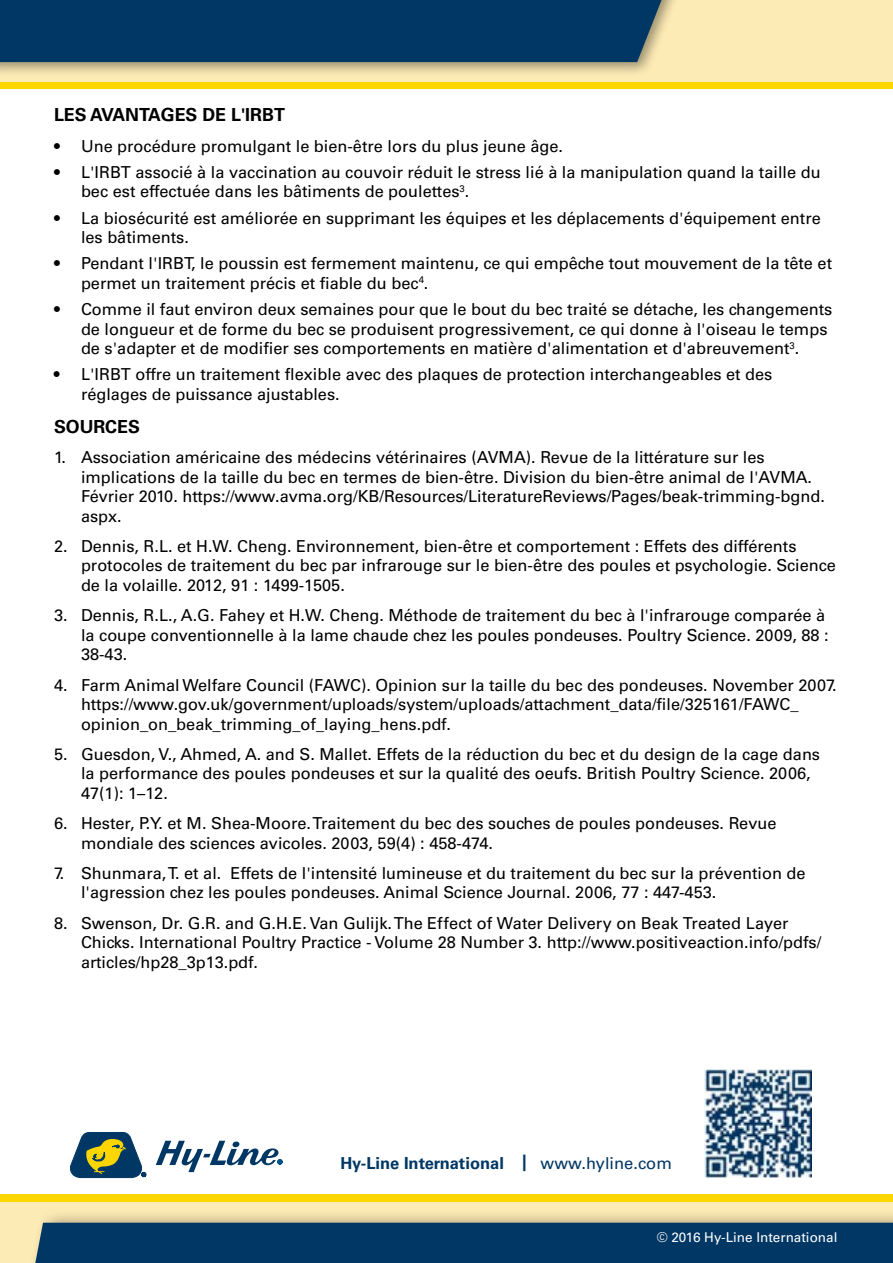
<style>
.page{position:relative;width:893px;height:1263px;background:#fff}
.page>*{position:absolute;margin:0;border:0;box-sizing:border-box;transform-origin:0 0}
.t1{font:700 18px "Univers LT Std";color:#000}
.t2{font:16.5px/19.5px "Univers LT Std";color:#000}
.t3{font:700 16.5px "Univers LT Std";color:#003764}
.t4{font:13.5px "Univers LT Std";color:#fff}
.s1{font-weight:400}
</style>
<div class="page">
<div style="left:0;top:1194px;width:893px;height:69px;background:#fdebb6"></div>
<div style="left:0;top:1194px;width:893px;height:8px;background:#fdd600"></div>
<div style="left:28px;top:1209px;width:865px;height:54px;background:#000;opacity:.4"></div>
<div style="left:33px;top:1223px;width:860px;height:40px;background:#003764"></div>
<div style="left:0;top:0;width:893px;height:88px;background:#fdebb6"></div>
<div style="left:0;top:82px;width:893px;height:7px;background:#fdd600"></div>
<div style="left:0;top:0;width:680px;height:77px;background:#000;opacity:.4"></div>
<div style="left:0;top:0;width:667px;height:62px;background:#003764"></div>
<svg style="left:70px;top:1132px;width:76px;height:46px"></svg>
<svg style="left:156px;top:1141px;width:126px;height:31px"></svg>
<img style="left:704px;top:1069px;width:107px;height:109px">
<p class="t1" style="left:54px;top:104px;width:232px">LES AVANTAGES DE L'IRBT</p>
<p class="t2" style="left:54px;top:136px;width:510px">• Une procédure promulgant le bien-être lors du plus jeune âge.</p>
<p class="t2" style="left:81px;top:162px;width:741px;text-indent:-27px">• L'IRBT associé à la vaccination au couvoir réduit le stress lié à la manipulation quand la taille du bec est effectuée dans les bâtiments de poulettes<sup>3</sup>.</p>
<p class="t2" style="left:81px;top:208px;width:741px;text-indent:-27px">• La biosécurité est améliorée en supprimant les équipes et les déplacements d'équipement entre les bâtiments.</p>
<p class="t2" style="left:81px;top:254px;width:753px;text-indent:-27px">• Pendant l'IRBT, le poussin est fermement maintenu, ce qui empêche tout mouvement de la tête et permet un traitement précis et fiable du bec<sup>4</sup>.</p>
<p class="t2" style="left:81px;top:299px;width:753px;text-indent:-27px">• Comme il faut environ deux semaines pour que le bout du bec traité se détache, les changements de longueur et de forme du bec se produisent progressivement, ce qui donne à l'oiseau le temps de s'adapter et de modifier ses comportements en matière d'alimentation et d'abreuvement<sup>3</sup>.</p>
<p class="t2" style="left:81px;top:365px;width:693px;text-indent:-27px">• L'IRBT offre un traitement flexible avec des plaques de protection interchangeables et des réglages de puissance ajustables.</p>
<p class="t1" style="left:54px;top:416px;width:87px">SOURCES</p>
<p class="t2" style="left:81px;top:448px;width:745px;text-indent:-27px">1. Association américaine des médecins vétérinaires (AVMA). Revue de la littérature sur les implications de la taille du bec en termes de bien-être. Division du bien-être animal de l'AVMA.<br>Février 2010. https://www.avma.org/KB/Resources/LiteratureReviews/Pages/beak-trimming-bgnd. aspx.</p>
<p class="t2" style="left:81px;top:536px;width:756px;text-indent:-27px">2. Dennis, R.L. et H.W. Cheng. Environnement, bien-être et comportement : Effets des différents protocoles de traitement du bec par infrarouge sur le bien-être des poules et psychologie. Science de la volaille. 2012, 91 : 1499-1505.</p>
<p class="t2" style="left:81px;top:606px;width:749px;text-indent:-27px">3. Dennis, R.L., A.G. Fahey et H.W. Cheng. Méthode de traitement du bec à l'infrarouge comparée à la coupe conventionnelle à la lame chaude chez les poules pondeuses. Poultry Science. 2009, 88 :<br>38-43.</p>
<p class="t2" style="left:81px;top:675px;width:757px;text-indent:-27px">4. Farm Animal Welfare Council (FAWC). Opinion sur la taille du bec des pondeuses. November 2007. https://www.gov.uk/government/uploads/system/uploads/attachment_data/file/325161/FAWC_ opinion_on_beak_trimming_of_laying_hens.pdf.</p>
<p class="t2" style="left:81px;top:744px;width:741px;text-indent:-27px">5. Guesdon, V., Ahmed, A. and S. Mallet. Effets de la réduction du bec et du design de la cage dans la performance des poules pondeuses et sur la qualité des oeufs. British Poultry Science. 2006,<br>47(1): 1–12.</p>
<p class="t2" style="left:81px;top:814px;width:697px;text-indent:-27px">6. Hester, P.Y. et M. Shea-Moore. Traitement du bec des souches de poules pondeuses. Revue mondiale des sciences avicoles. 2003, 59(4) : 458-474.</p>
<p class="t2" style="left:81px;top:863px;width:726px;text-indent:-27px">7. Shunmara, T. et al. Effets de l'intensité lumineuse et du traitement du bec sur la prévention de l'agression chez les poules pondeuses. Animal Science Journal. 2006, 77 : 447-453.</p>
<p class="t2" style="left:81px;top:913px;width:742px;text-indent:-27px">8. Swenson, Dr. G.R. and G.H.E. Van Gulijk. The Effect of Water Delivery on Beak Treated Layer<br>Chicks. International Poultry Practice - Volume 28 Number 3. http://www.positiveaction.info/pdfs/ articles/hp28_3p13.pdf.</p>
<p class="t3" style="left:340px;top:1153px;width:333px">Hy-Line International | <span class="s1">www.hyline.com</span></p>
<p class="t4" style="left:657px;top:1229px;width:182px">© 2016 Hy-Line International</p>
</div>
